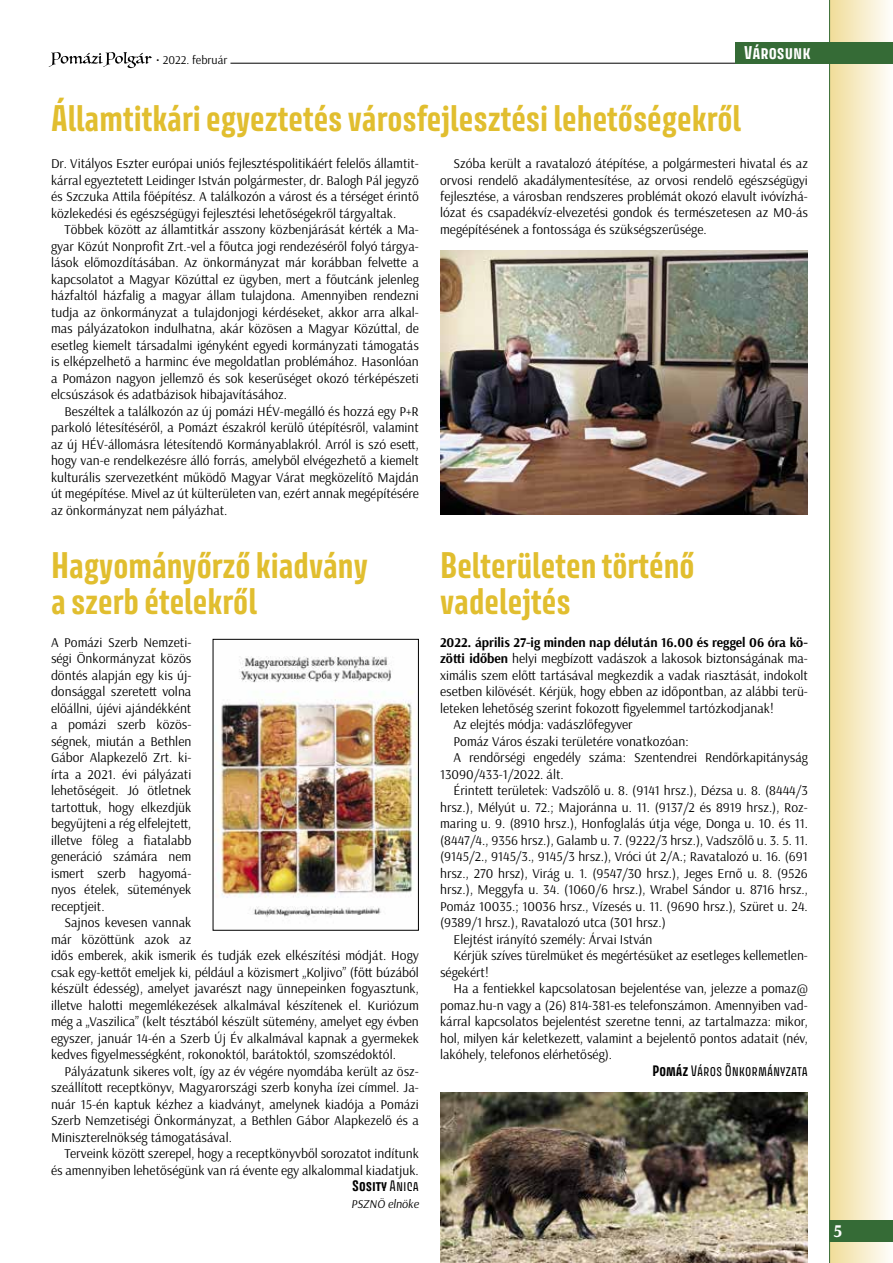
<style>
.page{position:relative;width:893px;height:1263px;background:#fff}
.page>*{position:absolute;margin:0;border:0;box-sizing:border-box;transform-origin:0 0}
.t1{font:700 33px/36px "Avory I Latn";color:#e1be2f}
.t2{font:700 18px "Arsenal";color:#fff}
.t3{font:700 16.5px "Avory I Latn";color:#fff}
.t4{font:13.5px/16.5px "Arsenal";color:#000;text-align:justify}
.t5{font:700 13.5px "Arsenal";color:#000}
.t6{font:13.5px "Avory I Latn";color:#000}
.t7{font:700 13.5px "Avory I Latn";color:#000}
.t8{font:12px "Arsenal";color:#000}
.t9{font:italic 12px "Arsenal";color:#000}
.s1{font-weight:400}
.s2{font-weight:700}
</style>
<div class="page">
<div style="left:830px;top:0;width:63px;height:1263px;background:linear-gradient(to right,#f1dd99,#fefefc)"></div>
<hr style="left:829px;top:0;width:1px;height:1263px;background:#356b36">
<hr style="left:230px;top:63px;width:507px;height:1px;background:#000">
<svg style="left:49px;top:52px;width:103px;height:16px"></svg>
<div style="left:736px;top:42px;width:157px;height:21px;background:#356b36"></div>
<div style="left:829px;top:1220px;width:64px;height:22px;background:#356b36"></div>
<img style="left:440px;top:251px;width:368px;height:264px">
<img style="left:217px;top:656px;width:200px;height:261px">
<div style="left:213px;top:639px;width:206px;height:292px;border:1px solid #000"></div>
<img style="left:440px;top:1092px;width:368px;height:171px">
<p class="t8" style="left:156px;top:52px;width:73px">• 2022. február</p>
<p class="t3" style="left:744px;top:42px;width:68px">Városunk</p>
<h1 class="t1" style="left:51px;top:100px;width:692px">Államtitkári egyeztetés városfejlesztési lehetőségekről</h1>
<p class="t4" style="left:51px;top:155px;width:369px">Dr. Vitályos Eszter európai uniós fejlesztéspolitikáért felelős államtit&shy;kárral egyeztetett Leidinger István polgármester, dr. Balogh Pál jegyző és Szczuka Attila főépítész. A találkozón a várost és a térséget érintő közlekedési és egészségügyi fejlesztési lehetőségekről tárgyaltak.</p>
<p class="t4" style="left:51px;top:221px;width:369px;text-indent:14px">Többek között az államtitkár asszony közbenjárását kérték a Ma&shy;gyar Közút Nonprofit Zrt.-vel a főutca jogi rendezéséről folyó tárgya&shy;lások előmozdításában. Az önkormányzat már korábban felvette a kapcsolatot a Magyar Közúttal ez ügyben, mert a főutcánk jelenleg házfaltól házfalig a magyar állam tulajdona. Amennyiben rendezni tudja az önkormányzat a tulajdonjogi kérdéseket, akkor arra alkal&shy;mas pályázatokon indulhatna, akár közösen a Magyar Közúttal, de esetleg kiemelt társadalmi igényként egyedi kormányzati támogatás is elképzelhető a harminc éve megoldatlan problémához. Hasonlóan a Pomázon nagyon jellemző és sok keserűséget okozó térképészeti elcsúszások és adatbázisok hibajavításához.</p>
<p class="t4" style="left:51px;top:403px;width:369px;text-indent:14px">Beszéltek a találkozón az új pomázi HÉV-megálló és hozzá egy P+R parkoló létesítéséről, a Pomázt északról kerülő útépítésről, valamint az új HÉV-állomásra létesítendő Kormányablakról. Arról is szó esett, hogy van-e rendelkezésre álló forrás, amelyből elvégezhető a kiemelt kulturális szervezetként működő Magyar Várat megközelítő Majdán út megépítése. Mivel az út külterületen van, ezért annak megépítésére az önkormányzat nem pályázhat.</p>
<p class="t4" style="left:440px;top:155px;width:369px;text-indent:14px">Szóba került a ravatalozó átépítése, a polgármesteri hivatal és az orvosi rendelő akadálymentesítése, az orvosi rendelő egészségügyi fejlesztése, a városban rendszeres problémát okozó elavult ivóvízhá&shy;lózat és csapadékvíz-elvezetési gondok és természetesen az M0-ás megépítésének a fontossága és szükségszerűsége.</p>
<h1 class="t1" style="left:51px;top:547px;width:318px">Hagyományőrző kiadvány a szerb ételekről</h1>
<h1 class="t1" style="left:440px;top:547px;width:256px">Belterületen történő vadelejtés</h1>
<p class="t4" style="left:51px;top:634px;width:142px">A Pomázi Szerb Nemzeti&shy;ségi Önkormányzat közös döntés alapján egy kis új&shy;donsággal szeretett volna előállni, újévi ajándékként a pomázi szerb közös&shy;ségnek, miután a Bethlen Gábor Alapkezelő Zrt. ki&shy;írta a 2021. évi pályázati lehetőségeit. Jó ötletnek tartottuk, hogy elkezdjük begyűjteni a rég elfelejtett, illetve főleg a fiatalabb generáció számára nem ismert szerb hagyomá&shy;nyos ételek, sütemények receptjeit.</p>
<p class="t4" style="left:51px;top:914px;width:369px;text-align:left;text-indent:14px">Sajnos kevesen vannak<br>már közöttünk azok az<br>idős emberek, akik ismerik és tudják ezek elkészítési módját. Hogy csak egy-kettőt emeljek ki, például a közismert „Koljivo” (főtt búzából készült édesség), amelyet javarészt nagy ünnepeinken fogyasztunk, illetve halotti megemlékezések alkalmával készítenek el. Kuriózum még a „Vaszilica” (kelt tésztából készült sütemény, amelyet egy évben egyszer, január 14-én a Szerb Új Év alkalmával kapnak a gyermekek kedves figyelmességként, rokonoktól, barátoktól, szomszédoktól.</p>
<p class="t4" style="left:51px;top:1063px;width:369px;text-indent:14px">Pályázatunk sikeres volt, így az év végére nyomdába került az ös - szeállított receptkönyv, Magyarországi szerb konyha ízei címmel. Ja&shy;nuár 15-én kaptuk kézhez a kiadványt, amelynek kiadója a Pomázi Szerb Nemzetiségi Önkormányzat, a Bethlen Gábor Alapkezelő és a Miniszterelnökség támogatásával.</p>
<p class="t4" style="left:51px;top:1145px;width:369px;text-align:right">Terveink között szerepel, hogy a receptkönyvből sorozatot indítunk és amennyiben lehetőségünk van rá évente egy alkalommal kiadatjuk.</p>
<p class="t7" style="left:352px;top:1177px;width:68px">Sosity <span class="s1">Anica</span></p>
<p class="t9" style="left:351px;top:1196px;width:69px">PSZNÖ elnöke</p>
<p class="t5" style="left:440px;top:634px;width:369px">2022. április 27-ig minden nap délután 16.00 és reggel 06 óra kö-</p>
<p class="t4" style="left:440px;top:650px;width:369px"><span class="s2">zötti időben</span> helyi megbízott vadászok a lakosok biztonságának ma-</p>
<p class="t4" style="left:440px;top:667px;width:369px">ximális szem előtt tartásával megkezdik a vadak riasztását, indokolt</p>
<p class="t4" style="left:440px;top:683px;width:369px">esetben kilövését. Kérjük, hogy ebben az időpontban, az alábbi terü-</p>
<p class="t4" style="left:440px;top:700px;width:335px">leteken lehetőség szerint fokozott figyelemmel tartózkodjanak!</p>
<p class="t4" style="left:454px;top:716px;width:181px">Az elejtés módja: vadászlőfegyver</p>
<p class="t4" style="left:454px;top:733px;width:237px">Pomáz Város északi területére vonatkozóan:</p>
<p class="t4" style="left:454px;top:749px;width:356px">A rendőrségi engedély száma: Szentendrei Rendőrkapitányság</p>
<p class="t4" style="left:440px;top:766px;width:125px">13090/433-1/2022. ált.</p>
<p class="t4" style="left:454px;top:782px;width:356px">Érintett területek: Vadszőlő u. 8. (9141 hrsz.), Dézsa u. 8. (8444/3</p>
<p class="t4" style="left:440px;top:799px;width:369px">hrsz.), Mélyút u. 72.; Majoránna u. 11. (9137/2 és 8919 hrsz.), Roz-</p>
<p class="t4" style="left:440px;top:815px;width:369px">maring u. 9. (8910 hrsz.), Honfoglalás útja vége, Donga u. 10. és 11.</p>
<p class="t4" style="left:440px;top:832px;width:369px">(8447/4., 9356 hrsz.), Galamb u. 7. (9222/3 hrsz.), Vadszőlő u. 3. 5. 11.</p>
<p class="t4" style="left:440px;top:848px;width:369px">(9145/2., 9145/3., 9145/3 hrsz.), Vróci út 2/A.; Ravatalozó u. 16. (691</p>
<p class="t4" style="left:440px;top:865px;width:369px">hrsz., 270 hrsz), Virág u. 1. (9547/30 hrsz.), Jeges Ernő u. 8. (9526</p>
<p class="t4" style="left:440px;top:881px;width:369px">hrsz.), Meggyfa u. 34. (1060/6 hrsz.), Wrabel Sándor u. 8716 hrsz.,</p>
<p class="t4" style="left:440px;top:898px;width:369px">Pomáz 10035.; 10036 hrsz., Vízesés u. 11. (9690 hrsz.), Szüret u. 24.</p>
<p class="t4" style="left:440px;top:914px;width:227px">(9389/1 hrsz.), Ravatalozó utca (301 hrsz.)</p>
<p class="t4" style="left:454px;top:931px;width:200px">Elejtést irányító személy: Árvai István</p>
<p class="t4" style="left:454px;top:947px;width:356px">Kérjük szíves türelmüket és megértésüket az esetleges kellemetlen-</p>
<p class="t4" style="left:440px;top:964px;width:50px">ségekért!</p>
<p class="t4" style="left:454px;top:980px;width:356px">Ha a fentiekkel kapcsolatosan bejelentése van, jelezze a pomaz@</p>
<p class="t4" style="left:440px;top:997px;width:369px">pomaz.hu-n vagy a (26) 814-381-es telefonszámon. Amennyiben vad-</p>
<p class="t4" style="left:440px;top:1013px;width:369px">kárral kapcsolatos bejelentést szeretne tenni, az tartalmazza: mikor,</p>
<p class="t4" style="left:440px;top:1030px;width:369px">hol, milyen kár keletkezett, valamint a bejelentő pontos adatait (név,</p>
<p class="t4" style="left:440px;top:1046px;width:174px">lakóhely, telefonos elérhetőség).</p>
<p class="t6" style="left:652px;top:1062px;width:157px"><span class="s2">Pomáz</span> Város Önkormányzata</p>
<h2 class="t2" style="left:833px;top:1220px;width:10px">5</h2>
</div>
